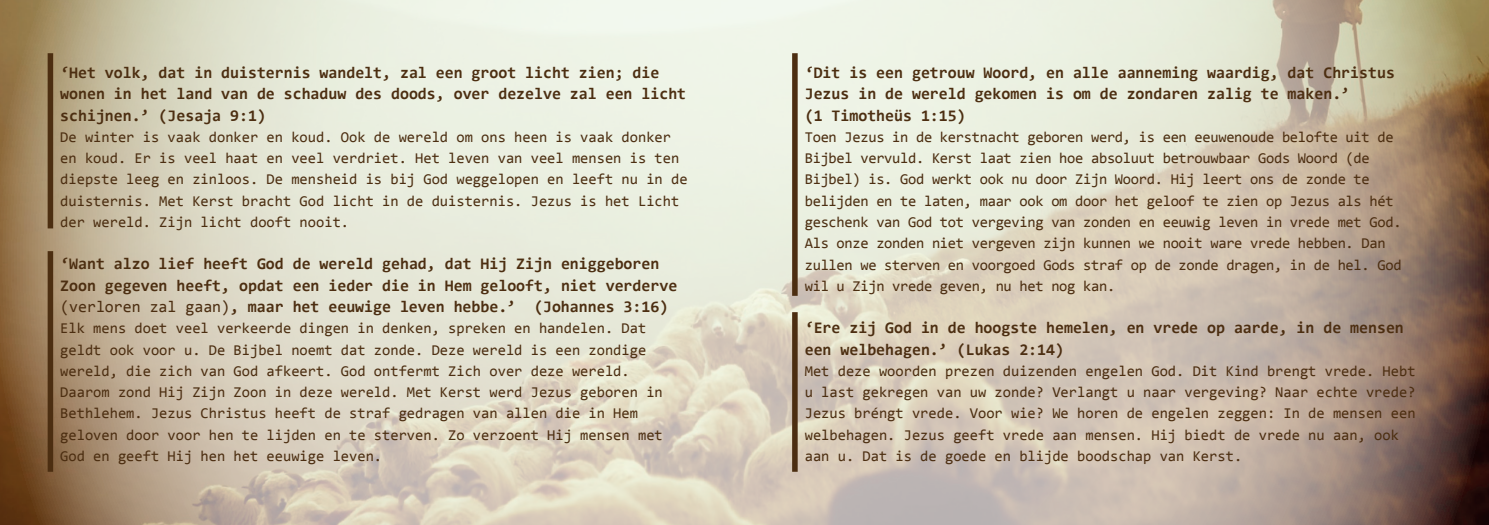
<style>
.page{position:relative;width:1489px;height:525px;background:#fff}
.page>*{position:absolute;margin:0;border:0;box-sizing:border-box;transform-origin:0 0}
.t1{font:700 16.25px/21.2px "Consolas";color:#4c2e11}
.t2{font:15px/21.2px "Consolas";color:#4c2e11}
.t3{font:15px/21.2px "Consolas";letter-spacing:-.02em;color:#4c2e11}
.s1{font-weight:400}
</style>
<div class="page">
<img style="left:0;top:0;width:1488px;height:524px">
<div style="left:48px;top:53px;width:5px;height:175px;background:#4c2e11"></div>
<div style="left:48px;top:251px;width:5px;height:220px;background:#4c2e11"></div>
<div style="left:792px;top:53px;width:5px;height:243px;background:#4c2e11"></div>
<div style="left:792px;top:312px;width:5px;height:159px;background:#4c2e11"></div>
<p class="t1" style="left:60px;top:62px;width:627px">‘Het volk, dat in duisternis wandelt, zal een groot licht zien; die wonen in het land van de schaduw des doods, over dezelve zal een licht schijnen.’ (Jesaja 9:1)</p>
<p class="t2" style="left:60px;top:126px;width:628px">De winter is vaak donker en koud. Ook de wereld om ons heen is vaak donker en koud. Er is veel haat en veel verdriet. Het leven van veel mensen is ten diepste leeg en zinloos. De mensheid is bij God weggelopen en leeft nu in de duisternis. Met Kerst bracht God licht in de duisternis. Jezus is het Licht der wereld. Zijn licht dooft nooit.</p>
<p class="t1" style="left:804px;top:62px;width:591px">‘Dit is een getrouw Woord, en alle aanneming waardig, dat Christus<br>Jezus in de wereld gekomen is om de zondaren zalig te maken.’<br>(1 Timotheüs 1:15)</p>
<p class="t3" style="left:804px;top:126px;width:598px">Toen Jezus in de kerstnacht geboren werd, is een eeuwenoude belofte uit de Bijbel vervuld. Kerst laat zien hoe absoluut betrouwbaar Gods Woord (de Bijbel) is. God werkt ook nu door Zijn Woord. Hij leert ons de zonde te belijden en te laten, maar ook om door het geloof te zien op Jezus als hét geschenk van God tot vergeving van zonden en eeuwig leven in vrede met God.<br>Als onze zonden niet vergeven zijn kunnen we nooit ware vrede hebben. Dan zullen we sterven en voorgoed Gods straf op de zonde dragen, in de hel. God wil u Zijn vrede geven, nu het nog kan.</p>
<p class="t1" style="left:60px;top:253px;width:618px">‘Want alzo lief heeft God de wereld gehad, dat Hij Zijn eniggeboren<br>Zoon gegeven heeft, opdat een ieder die in Hem gelooft, niet verderve <span class="s1">(verloren zal gaan)</span>, maar het eeuwige leven hebbe.’ (Johannes 3:16)</p>
<p class="t2" style="left:60px;top:317px;width:604px">Elk mens doet veel verkeerde dingen in denken, spreken en handelen. Dat geldt ook voor u. De Bijbel noemt dat zonde. Deze wereld is een zondige wereld, die zich van God afkeert. God ontfermt Zich over deze wereld.<br>Daarom zond Hij Zijn Zoon in deze wereld. Met Kerst werd Jezus geboren in Bethlehem. Jezus Christus heeft de straf gedragen van allen die in Hem geloven door voor hen te lijden en te sterven. Zo verzoent Hij mensen met God en geeft Hij hen het eeuwige leven.</p>
<p class="t1" style="left:804px;top:317px;width:600px">‘Ere zij God in de hoogste hemelen, en vrede op aarde, in de mensen een welbehagen.’ (Lukas 2:14)</p>
<p class="t2" style="left:804px;top:360px;width:612px">Met deze woorden prezen duizenden engelen God. Dit Kind brengt vrede. Hebt u last gekregen van uw zonde? Verlangt u naar vergeving? Naar echte vrede?<br>Jezus bréngt vrede. Voor wie? We horen de engelen zeggen: In de mensen een welbehagen. Jezus geeft vrede aan mensen. Hij biedt de vrede nu aan, ook aan u. Dat is de goede en blijde boodschap van Kerst.</p>
</div>
